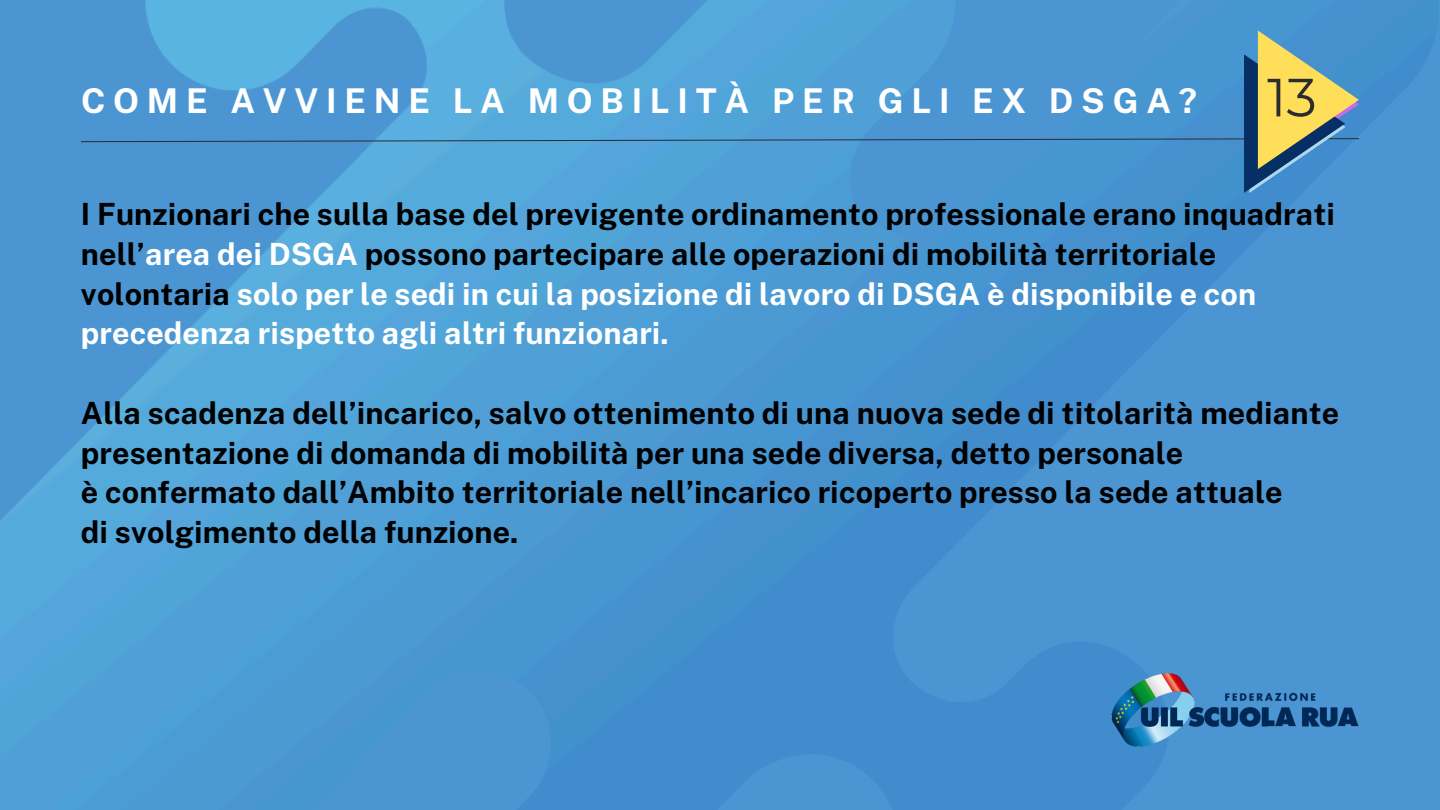
<style>
.page{position:relative;width:1440px;height:810px;background:#fff}
.page>*{position:absolute;margin:0;border:0;box-sizing:border-box;transform-origin:0 0}
.t1{font:53.8px "Montserrat";color:#2b2c30}
.t2{font:700 34.1px "Public Sans";letter-spacing:.225em;color:#fff}
.t3{font:700 30.6px/39.8px "Public Sans";letter-spacing:.005em;color:#000}
.s1{color:#fff}
</style>
<div class="page">
<img style="left:0;top:0;width:1440px;height:810px">
<img style="left:1096px;top:646px;width:284px;height:130px">
<svg style="left:80px;top:31px;width:1280px;height:162px;background:#509cd0"></svg>
<div style="left:1264px;top:72px;width:49px;height:58px;background:#ffde59"></div>
<h1 class="t2" style="left:81px;top:80px;width:1118px">COME AVVIENE LA MOBILITÀ PER GLI EX DSGA?</h1>
<p class="t1" style="left:1267px;top:64px;width:51px">13</p>
<p class="t3" style="left:81px;top:194px;width:1256px">I Funzionari che sulla base del previgente ordinamento professionale erano inquadrati nell’<span class="s1">area dei DSGA</span> possono partecipare alle operazioni di mobilità territoriale volontaria <span class="s1">solo per le sedi in cui la posizione di lavoro di DSGA è disponibile e con precedenza rispetto agli altri funzionari.</span></p>
<p class="t3" style="left:81px;top:393px;width:1260px">Alla scadenza dell’incarico, salvo ottenimento di una nuova sede di titolarità mediante presentazione di domanda di mobilità per una sede diversa, detto personale</p>
<p class="t3" style="left:81px;top:473px;width:1203px">è confermato dall’Ambito territoriale nell’incarico ricoperto presso la sede attuale</p>
<p class="t3" style="left:81px;top:512px;width:439px">di svolgimento della funzione.</p>
</div>
